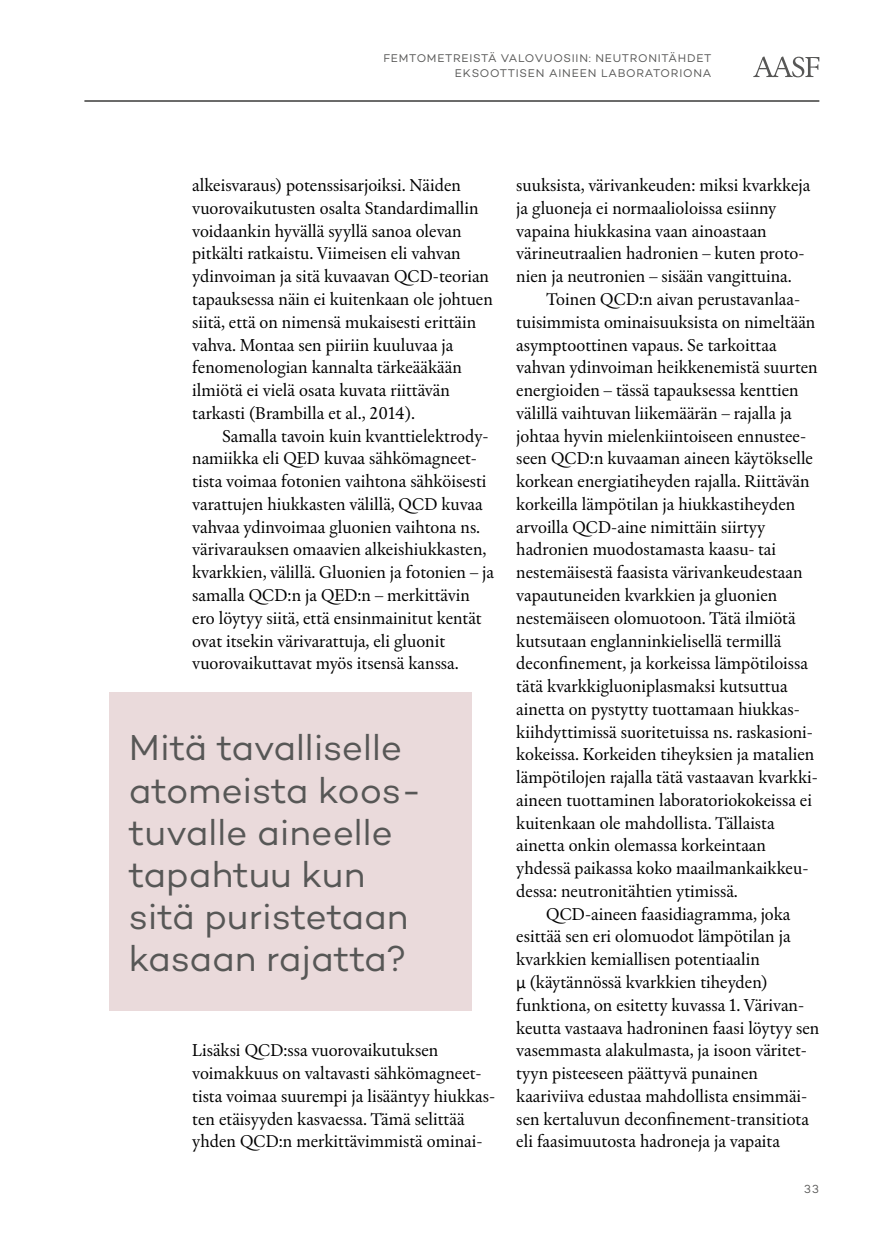
<style>
.page{position:relative;width:874px;height:1241px;background:#fff}
.page>*{position:absolute;margin:0;border:0;box-sizing:border-box;transform-origin:0 0}
.t1{font:36.75px/42px "Campton";letter-spacing:-.005em;color:#575756}
.t2{font:17.5px/22.8px "Chassi S";color:#000}
.t3{font:11.9px "Campton";color:#575756}
.t4{font:11.38px/15.8px "Campton";letter-spacing:.07em;color:#575756;text-align:right}
.s1{font-family:"Calibri"}
</style>
<div class="page">
<hr style="left:84px;top:100px;width:735px;height:2px;background:#575756">
<svg style="left:753px;top:56px;width:66px;height:21px"></svg>
<div style="left:109px;top:692px;width:362px;height:318px;background:#eadadb"></div>
<p class="t4" style="left:383px;top:50px;width:329px">FEMTOMETREISTÄ VALOVUOSIIN: NEUTRONITÄHDET<br>EKSOOTTISEN AINEEN LABORATORIONA</p>
<p class="t2" style="left:192px;top:174px;width:302px">alkeisvaraus) potenssisarjoiksi. Näiden vuorovaikutusten osalta Standardimallin voidaankin hyvällä syyllä sanoa olevan pitkälti ratkaistu. Viimeisen eli vahvan ydinvoiman ja sitä kuvaavan QCD-teorian tapauksessa näin ei kuitenkaan ole johtuen siitä, että on nimensä mukaisesti erittäin vahva. Montaa sen piiriin kuuluvaa ja fenomenologian kannalta tärkeääkään ilmiötä ei vielä osata kuvata riittävän tarkasti (Brambilla et al., 2014).</p>
<p class="t2" style="left:192px;top:424px;width:303px;text-indent:30px">Samalla tavoin kuin kvanttielektrody&shy;namiikka eli QED kuvaa sähkömagneet&shy;tista voimaa fotonien vaihtona sähköisesti varattujen hiukkasten välillä, QCD kuvaa vahvaa ydinvoimaa gluonien vaihtona ns. värivarauksen omaavien alkeishiukkasten, kvarkkien, välillä. Gluonien ja fotonien – ja samalla QCD:n ja QED:n – merkittävin ero löytyy siitä, että ensinmainitut kentät ovat itsekin värivarattuja, eli gluonit vuorovaikuttavat myös itsensä kanssa.</p>
<h1 class="t1" style="left:129px;top:726px;width:294px">Mitä tavalliselle atomeista koos&shy;tuvalle aineelle tapahtuu kun sitä puristetaan kasaan rajatta?</h1>
<p class="t2" style="left:192px;top:1038px;width:304px">Lisäksi QCD:ssa vuorovaikutuksen voimakkuus on valtavasti sähkömagneet&shy;tista voimaa suurempi ja lisääntyy hiukkas&shy;ten etäisyyden kasvaessa. Tämä selittää yhden QCD:n merkittävimmistä ominai-</p>
<p class="t2" style="left:516px;top:174px;width:295px">suuksista, värivankeuden: miksi kvarkkeja ja gluoneja ei normaalioloissa esiinny vapaina hiukkasina vaan ainoastaan värineutraalien hadronien – kuten proto&shy;nien ja neutronien – sisään vangittuina.</p>
<p class="t2" style="left:546px;top:288px;width:255px">Toinen QCD:n aivan perustavanlaa-</p>
<p class="t2" style="left:516px;top:310px;width:300px">tuisimmista ominaisuuksista on nimeltään</p>
<p class="t2" style="left:516px;top:333px;width:261px">asymptoottinen vapaus. Se tarkoittaa</p>
<p class="t2" style="left:516px;top:356px;width:303px">vahvan ydinvoiman heikkenemistä suurten</p>
<p class="t2" style="left:516px;top:379px;width:284px">energioiden – tässä tapauksessa kenttien</p>
<p class="t2" style="left:516px;top:401px;width:277px">välillä vaihtuvan liikemäärän – rajalla ja</p>
<p class="t2" style="left:516px;top:424px;width:291px">johtaa hyvin mielenkiintoiseen ennustee-</p>
<p class="t2" style="left:516px;top:447px;width:298px">seen QCD:n kuvaaman aineen käytökselle</p>
<p class="t2" style="left:516px;top:470px;width:294px">korkean energiatiheyden rajalla. Riittävän</p>
<p class="t2" style="left:516px;top:492px;width:280px">korkeilla lämpötilan ja hiukkastiheyden</p>
<p class="t2" style="left:516px;top:515px;width:250px">arvoilla QCD-aine nimittäin siirtyy</p>
<p class="t2" style="left:516px;top:538px;width:261px">hadronien muodostamasta kaasu- tai</p>
<p class="t2" style="left:516px;top:561px;width:287px">nestemäisestä faasista värivankeudestaan</p>
<p class="t2" style="left:516px;top:583px;width:262px">vapautuneiden kvarkkien ja gluonien</p>
<p class="t2" style="left:516px;top:606px;width:281px">nestemäiseen olomuotoon. Tätä ilmiötä</p>
<p class="t2" style="left:516px;top:629px;width:266px">kutsutaan englanninkielisellä termillä</p>
<p class="t2" style="left:516px;top:652px;width:293px">deconfinement, ja korkeissa lämpötiloissa</p>
<p class="t2" style="left:516px;top:674px;width:273px">tätä kvarkkigluoniplasmaksi kutsuttua</p>
<p class="t2" style="left:516px;top:697px;width:285px">ainetta on pystytty tuottamaan hiukkas-</p>
<p class="t2" style="left:516px;top:720px;width:298px">kiihdyttimissä suoritetuissa ns. raskasioni-</p>
<p class="t2" style="left:516px;top:743px;width:299px">kokeissa. Korkeiden tiheyksien ja matalien</p>
<p class="t2" style="left:516px;top:765px;width:303px">lämpötilojen rajalla tätä vastaavan kvarkki-</p>
<p class="t2" style="left:516px;top:788px;width:297px">aineen tuottaminen laboratoriokokeissa ei</p>
<p class="t2" style="left:516px;top:811px;width:260px">kuitenkaan ole mahdollista. Tällaista</p>
<p class="t2" style="left:516px;top:834px;width:251px">ainetta onkin olemassa korkeintaan</p>
<p class="t2" style="left:516px;top:856px;width:293px">yhdessä paikassa koko maailmankaikkeu-</p>
<p class="t2" style="left:516px;top:879px;width:223px">dessa: neutronitähtien ytimissä.</p>
<p class="t2" style="left:546px;top:902px;width:246px">QCD-aineen faasidiagramma, joka</p>
<p class="t2" style="left:516px;top:925px;width:276px">esittää sen eri olomuodot lämpötilan ja</p>
<p class="t2" style="left:516px;top:947px;width:245px">kvarkkien kemiallisen potentiaalin</p>
<p class="t2" style="left:516px;top:970px;width:252px"><span class="s1">μ</span> (käytännössä kvarkkien tiheyden)</p>
<p class="t2" style="left:516px;top:993px;width:289px">funktiona, on esitetty kuvassa 1. Värivan-</p>
<p class="t2" style="left:516px;top:1016px;width:304px">keutta vastaava hadroninen faasi löytyy sen</p>
<p class="t2" style="left:516px;top:1038px;width:292px">vasemmasta alakulmasta, ja isoon väritet-</p>
<p class="t2" style="left:516px;top:1061px;width:243px">tyyn pisteeseen päättyvä punainen</p>
<p class="t2" style="left:516px;top:1084px;width:292px">kaariviiva edustaa mahdollista ensimmäi-</p>
<p class="t2" style="left:516px;top:1107px;width:294px">sen kertaluvun deconfinement-transitiota</p>
<p class="t2" style="left:516px;top:1129px;width:265px">eli faasimuutosta hadroneja ja vapaita</p>
<p class="t3" style="left:803px;top:1181px;width:16px">33</p>
</div>
